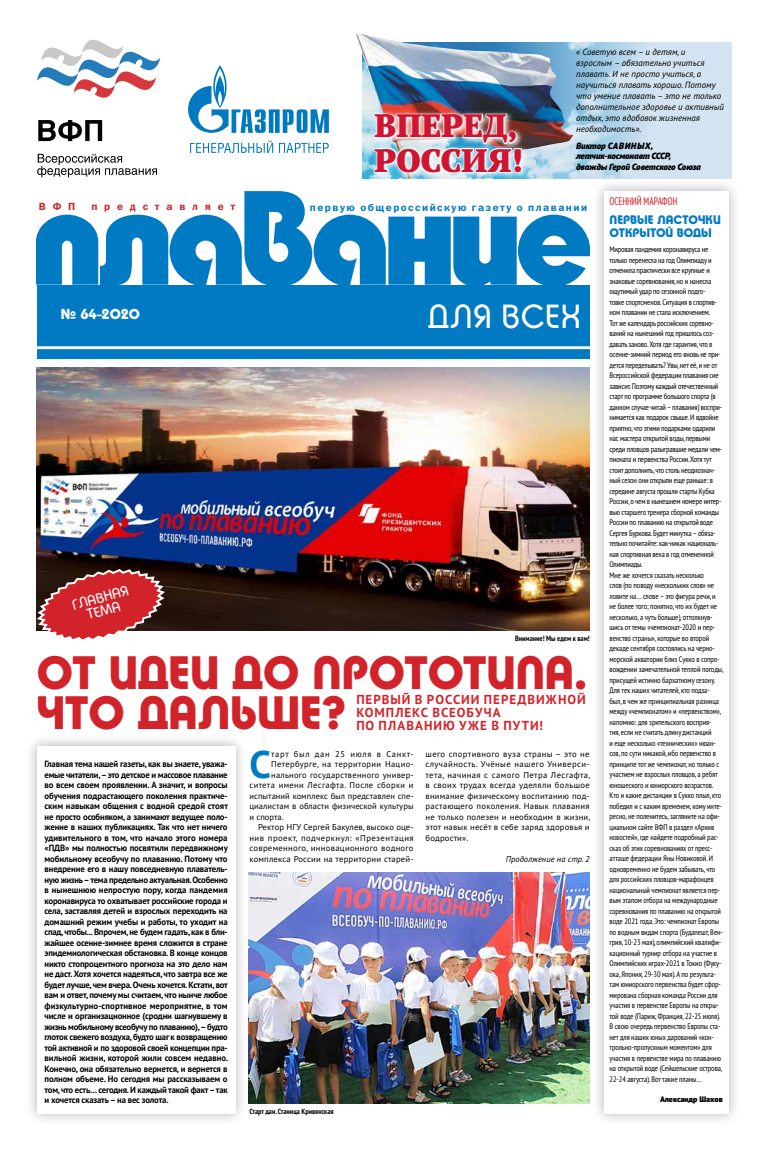
<style>
.page{position:relative;width:774px;height:1163px;background:#fff}
.page>*{position:absolute;margin:0;border:0;box-sizing:border-box;transform-origin:0 0}
.t1{font:45.4px/39.9px "Taurus Bold C";color:#d2232a}
.t2{font:700 38.5px "PT Sans Pro";color:#007bc3}
.t3{font:900 32.5px/34.3px "PT Serif Pro";color:#d01532}
.t4{font:32.5px "Taurus Book C";letter-spacing:.02em;color:#fff}
.t5{font:14px/13px "Taurus Book C";color:#fff;text-align:center}
.t6{font:14px "Taurus Bold C";color:#fff}
.t7{font:700 13px/12.5px "PT Sans Pro";letter-spacing:.075em;color:#d2232a}
.t8{font:12px/13px "Taurus Bold C";letter-spacing:-.005em;color:#007bc3}
.t9{font:condensed 11px "PT Sans Pro";color:#d2232a}
.t10{font:10.4px "Franklin Gothic Demi C";letter-spacing:.14em;color:#007ac2}
.t11{font:10.4px "Franklin Gothic Demi C";letter-spacing:.65em;color:#cb242b}
.t12{font:700 9px/10.5px "PT Sans Pro";letter-spacing:-.025em;color:#000;text-align:justify}
.t13{font:italic 9px/11px "PT Sans Pro";color:#000}
.t14{font:italic 900 9px/10.5px "PT Sans Pro";letter-spacing:-.01em;color:#000}
.t15{font:8.5px/10.5px "PT Sans Pro";letter-spacing:.02em;color:#000;text-align:justify}
.t16{font:8.5px "PT Sans Pro";letter-spacing:.05em;color:#000}
.t17{font:8.5px "PT Sans Pro";letter-spacing:.045em;color:#000}
.t18{font:8.5px "PT Sans Pro";letter-spacing:.04em;color:#000}
.t19{font:8.5px "PT Sans Pro";letter-spacing:.08em;color:#000}
.t20{font:italic 8.5px "PT Sans Pro";color:#000}
.t21{font:condensed 8px/10.5px "PT Sans Pro";letter-spacing:-.01em;color:#000}
.t22{font:900 8px "PT Sans Pro";color:#000}
.t23{font:700 condensed 7.5px "PT Sans Pro";color:#000}
</style>
<div class="page">
<div style="left:37px;top:284px;width:553px;height:74px;background:#007ac2"></div>
<svg style="left:37px;top:191px;width:553px;height:94px"></svg>
<hr style="left:37px;top:346px;width:553px;height:3px;background:#fff">
<svg style="left:38px;top:120px;width:64px;height:21px"></svg>
<svg style="left:37px;top:154px;width:120px;height:23px"></svg>
<svg style="left:37px;top:40px;width:123px;height:58px"></svg>
<svg style="left:190px;top:140px;width:83px;height:13px"></svg>
<svg style="left:279px;top:143px;width:50px;height:10px"></svg>
<svg style="left:188px;top:65px;width:141px;height:68px"></svg>
<div style="left:591px;top:178px;width:150px;height:948px;background:#000;opacity:.3"></div>
<div style="left:604px;top:191px;width:125px;height:922px;background:#fff"></div>
<div style="left:400px;top:42px;width:331px;height:136px;background:#d3e3f1"></div>
<img style="left:574px;top:42px;width:66px;height:136px">
<img style="left:356px;top:34px;width:218px;height:144px">
<svg style="left:371px;top:110px;width:158px;height:69px;background:#8e9aa6"></svg>
<img style="left:373px;top:113px;width:150px;height:61px">
<img style="left:37px;top:367px;width:553px;height:263px">
<svg style="left:36px;top:567px;width:131px;height:73px;background:#ac4042"></svg>
<div style="left:24px;top:733px;width:224px;height:393px;background:#000;opacity:.3"></div>
<div style="left:37px;top:745px;width:198px;height:368px;background:#fff"></div>
<img style="left:248px;top:872px;width:342px;height:230px">
<h3 class="t3" style="left:375px;top:108px;width:150px">ВПЕРЕД,<br>РОССИЯ!</h3>
<p class="t13" style="left:576px;top:46px;width:149px">« Советую всем – и детям, и<br>взрослым – обязательно учиться плавать. И не просто учиться, а научиться плавать хорошо. Потому что умение плавать – это не только дополнительное здоровье и активный отдых, это вдобавок жизненная необходимость».</p>
<p class="t14" style="left:576px;top:140px;width:126px">Виктор САВИНЫХ, летчик-космонавт СССР, дважды Герой Советского Союза</p>
<h3 class="t11" style="left:39px;top:200px;width:38px">ВФП</h3>
<h3 class="t11" style="left:91px;top:200px;width:145px">представляет</h3>
<h3 class="t10" style="left:310px;top:201px;width:279px">первую общероссийскую газету о плавании</h3>
<h3 class="t6" style="left:61px;top:306px;width:81px">№ 64–2020</h3>
<h3 class="t5" style="left:71px;top:599px;width:59px;rotate:-15deg">ГЛАВНАЯ<br>ТЕМА</h3>
<h3 class="t4" style="left:428px;top:298px;width:155px">ДЛЯ ВСЕХ</h3>
<p class="t23" style="left:515px;top:633px;width:76px">Внимание! Мы едем к вам!</p>
<h1 class="t1" style="left:37px;top:652px;width:552px">ОТ ИДЕИ ДО ПРОТОТИПА.<br>ЧТО ДАЛЬШЕ?</h1>
<h3 class="t7" style="left:356px;top:693px;width:231px">ПЕРВЫЙ В РОССИИ ПЕРЕДВИЖНОЙ<br>КОМПЛЕКС ВСЕОБУЧА<br>ПО ПЛАВАНИЮ УЖЕ В ПУТИ!</h3>
<p class="t12" style="left:45px;top:758px;width:185px">Главная тема нашей газеты, как вы знаете, уважа&shy;емые читатели, – это детское и массовое плавание во всем своем проявлении. А значит, и вопросы обучения подрастающего поколения практиче&shy;ским навыкам общения с водной средой стоят не просто особняком, а занимают ведущее поло&shy;жение в наших публикациях. Так что нет ничего удивительного в том, что начало этого номера «ПДВ» мы полностью посвятили передвижному мобильному всеобучу по плаванию. Потому что внедрение его в нашу повседневную плаватель&shy;ную жизнь – тема предельно актуальная. Особенно в нынешнюю непростую пору, когда пандемия коронавируса то охватывает российские города и села, заставляя детей и взрослых переходить на домашний режим учебы и работы, то уходит на спад, чтобы... Впрочем, не будем гадать, как в бли&shy;жайшее осенне-зимнее время сложится в стране эпидемиологическая обстановка. В конце концов никто стопроцентного прогноза на это дело нам не даст. Хотя хочется надеяться, что завтра все же будет лучше, чем вчера. Очень хочется. Кстати, вот вам и ответ, почему мы считаем, что нынче любое физкультурно-спортивное мероприятие, в том числе и организационное (сродни шагнувшему в жизнь мобильному всеобучу по плаванию), – будто глоток свежего воздуха, будто шаг к возвращению той активной и по здоровой своей концепции пра&shy;вильной жизни, которой жили совсем недавно.<br>Конечно, она обязательно вернется, и вернется в полном объеме. Но сегодня мы рассказываем о том, что есть… сегодня. И каждый такой факт – так и хочется сказать – на вес золота.</p>
<h2 class="t2" style="left:249px;top:738px;width:23px">С</h2>
<p class="t19" style="left:271px;top:747px;width:144px">тарт был дан 25 июля в Санкт-</p>
<p class="t18" style="left:271px;top:758px;width:144px">Петербурге, на территории Нацио-</p>
<p class="t15" style="left:271px;top:769px;width:144px">нального государственного универ-</p>
<p class="t17" style="left:249px;top:779px;width:166px">ситета имени Лесгафта. После сборки и</p>
<p class="t15" style="left:249px;top:790px;width:166px">испытаний комплекс был представлен спе-</p>
<p class="t15" style="left:249px;top:800px;width:166px">циалистам в области физической культуры</p>
<p class="t15" style="left:249px;top:811px;width:36px">и спорта.</p>
<p class="t15" style="left:258px;top:821px;width:157px">Ректор НГУ Сергей Бакулев, высоко оце-</p>
<p class="t16" style="left:249px;top:831px;width:166px">нив проект, подчеркнул: «Презентация</p>
<p class="t15" style="left:249px;top:842px;width:166px">современного, инновационного водного</p>
<p class="t15" style="left:249px;top:853px;width:166px">комплекса России на территории старей-</p>
<p class="t15" style="left:426px;top:748px;width:166px">шего спортивного вуза страны – это не случайность. Учёные нашего Универси&shy;тета, начиная с самого Петра Лесгафта, в своих трудах всегда уделяли большое внимание физическому воспитанию под&shy;растающего поколения. Навык плавания не только полезен и необходим в жизни, этот навык несёт в себе заряд здоровья и бодрости».</p>
<p class="t20" style="left:506px;top:852px;width:85px">Продолжение на стр. 2</p>
<p class="t23" style="left:249px;top:1105px;width:86px">Старт дан. Станица Кривянская</p>
<h3 class="t9" style="left:609px;top:194px;width:69px">ОСЕННИЙ МАРАФОН</h3>
<h3 class="t8" style="left:609px;top:213px;width:113px">ПЕРВЫЕ ЛАСТОЧКИ<br>ОТКРЫТОЙ ВОДЫ</h3>
<p class="t21" style="left:609px;top:244px;width:115px">Мировая пандемия коронавируса не только перенесла на год Олимпиаду и отменила практически все крупные и знаковые соревнования, но и нанесла ощутимый удар по сезонной подго-<br>товке спортсменов. Ситуация в спортив&shy;ном плавании не стала исключением.<br>Тот же календарь российских соревно&shy;ваний на нынешний год пришлось соз&shy;давать заново. Хотя где гарантия, что в осенне-зимний период его вновь не при&shy;дется переделывать? Увы, нет её, и не от Всероссийской федерации плавания сие зависит. Поэтому каждый отечественный старт по программе большого спорта (в данном случае читай – плавания) воспри&shy;нимается как подарок свыше. И вдвойне приятно, что этими подарками одарили нас мастера открытой воды, первыми среди пловцов разыгравшие медали чем&shy;пионата и первенства России. Хотя тут стоит дополнить, что столь неоднознач&shy;ный сезон они открыли еще раньше: в середине августа прошли старты Кубка России, о чем в нынешнем номере интер&shy;вью старшего тренера сборной команды России по плаванию на открытой воде Сергея Буркова. Будет минутка – обяза&shy;тельно почитайте: как-никак националь&shy;ная спортивная веха в год отмененной Олимпиады.<br>Мне же хочется сказать несколько<br>слов (по поводу «нескольких слов» не ловите на… слове – это фигура речи, и не более того; понятно, что их будет не несколько, а чуть больше), оттолкнув&shy;шись от темы «чемпионат-2020 и пер&shy;венство страны», которые во второй декаде сентября состоялись на черно&shy;морской акватории близ Сукко в сопро&shy;вождении замечательной теплой погоды, присущей истинно бархатному сезону.<br>Для тех наших читателей, кто подза&shy;был, в чем же принципиальная разница между «чемпионатом» и «первенством», напомню: для зрительского восприя&shy;тия, если не считать длину дистанций<br>и еще несколько «технических» нюан&shy;сов, по сути никакой, ибо первенство в принципе тот же чемпионат, но только с участием не взрослых пловцов, а ребят юношеского и юниорского возрастов.<br>Кто и какие дистанции в Сукко плыл, кто победил и с каким временем, кому инте&shy;ресно, не поленитесь, загляните на офи&shy;циальном сайте ВФП в раздел «Архив новостей», где найдете подробный рас&shy;сказ об этих соревнованиях от пресс&shy;атташе федерации Яны Новиковой. И одновременно не будем забывать, что для российских пловцов-марафонцев национальный чемпионат является пер&shy;вым этапом отбора на международные соревнования по плаванию на открытой воде 2021 года. Это: чемпионат Европы по водным видам спорта (Будапешт, Вен&shy;грия, 10-23 мая), олимпийский квалифи&shy;кационный турнир отбора на участие в Олимпийских играх-2021 в Токио (Фуку&shy;ока, Япония, 29-30 мая). А по результа&shy;там юниорского первенства будет сфор&shy;мирована сборная команда России для участия в первенстве Европы на откры&shy;той воде (Париж, Франция, 22-25 июля).<br>В свою очередь первенство Европы ста&shy;нет для наших юных дарований «кон&shy;трольно-пропускным моментом» для участия в первенстве мира по плаванию на открытой воде (Сейшельские острова, 22-24 августа). Вот такие планы…</p>
<p class="t22" style="left:660px;top:1093px;width:64px">Александр Шахов</p>
</div>
